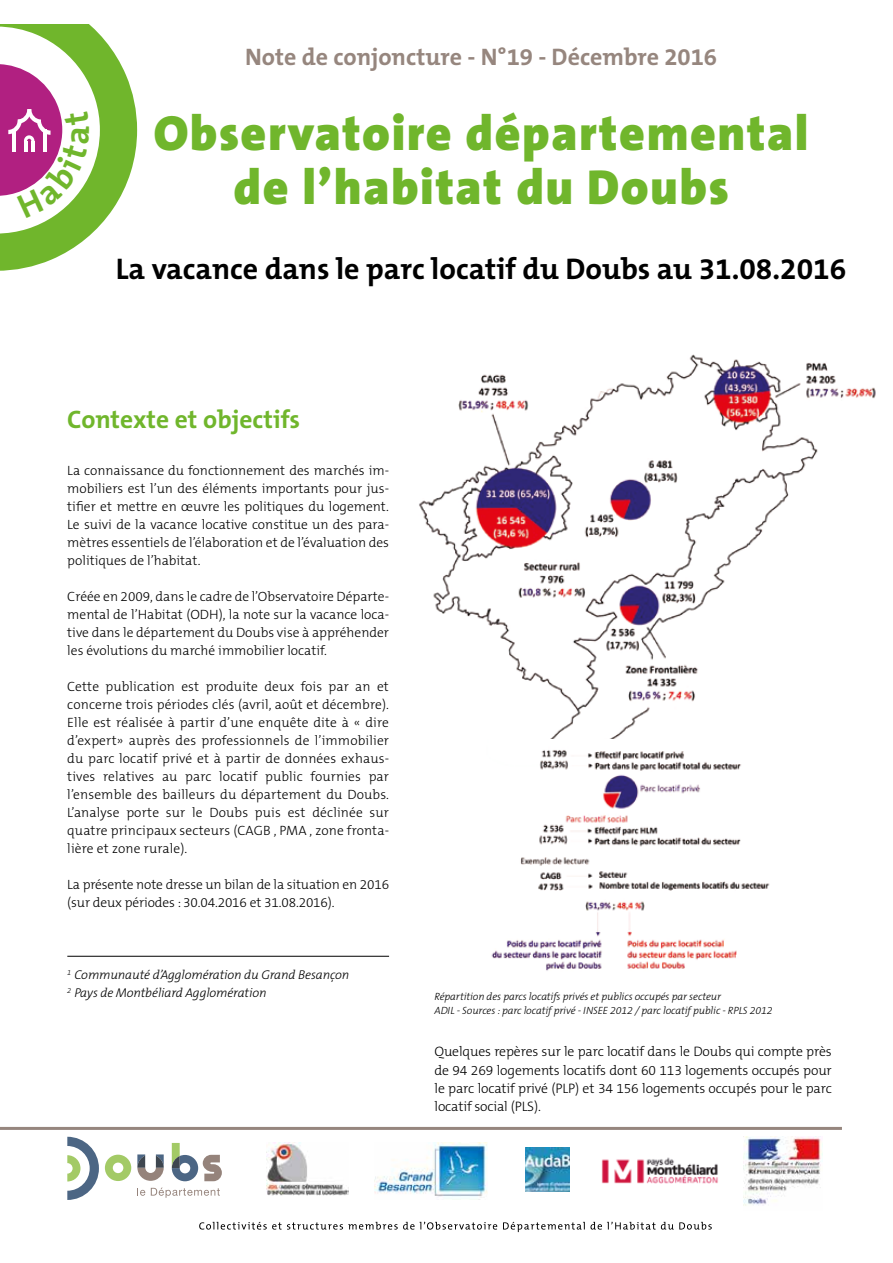
<style>
.page{position:relative;width:893px;height:1263px;background:#fff}
.page>*{position:absolute;margin:0;border:0;box-sizing:border-box;transform-origin:0 0}
.t1{font:900 49.5px/54px "The Sans";letter-spacing:.03em;color:#70b62c;text-align:center}
.t2{font:700 30px "The Mix B7";color:#000}
.t3{font:700 25.5px "The Mix B7";color:#70b62c}
.t4{font:700 24px "The Mix B7";color:#96867e}
.t5{font:300 13.8px/18.3px "The Mix B3";letter-spacing:-.01em;color:#000;text-align:justify}
.t6{font:300 13.5px/18px "The Mix B3";color:#000;text-align:justify}
.t7{font:italic 300 12.75px/18px "The Mix B3";letter-spacing:-.01em;color:#000}
.t8{font:italic 300 10.5px/13.5px "The Mix B3";letter-spacing:-.01em;color:#000}
</style>
<div class="page">
<svg style="left:199px;top:1222px;width:298px;height:7px"></svg>
<svg style="left:503px;top:1222px;width:209px;height:10px"></svg>
<svg style="left:67px;top:1137px;width:32px;height:63px"></svg>
<svg style="left:105px;top:1155px;width:26px;height:26px"></svg>
<svg style="left:137px;top:1154px;width:27px;height:27px"></svg>
<svg style="left:172px;top:1143px;width:50px;height:38px"></svg>
<svg style="left:137px;top:1188px;width:8px;height:8px"></svg>
<svg style="left:151px;top:1187px;width:69px;height:11px"></svg>
<img style="left:267px;top:1142px;width:82px;height:53px">
<img style="left:375px;top:1142px;width:113px;height:58px">
<img style="left:526px;top:1147px;width:43px;height:45px">
<img style="left:601px;top:1157px;width:117px;height:27px">
<img style="left:743px;top:1137px;width:80px;height:69px">
<hr style="left:67px;top:956px;width:322px;height:1px;background:#000">
<hr style="left:0;top:1127px;width:842px;height:3px;background:#96867e">
<img style="left:419px;top:354px;width:457px;height:385px">
<img style="left:491px;top:750px;width:279px;height:221px">
<svg style="left:0;top:25px;width:137px;height:246px"></svg>
<h3 class="t4" style="left:245px;top:44px;width:473px">Note de conjoncture - N°19 - Décembre 2016</h3>
<h1 class="t1" style="left:154px;top:105px;width:656px">Observatoire départemental de l’habitat du Doubs</h1>
<h2 class="t2" style="left:116px;top:253px;width:732px">La vacance dans le parc locatif du Doubs au 31.08.2016</h2>
<h3 class="t3" style="left:67px;top:405px;width:234px">Contexte et objectifs</h3>
<p class="t6" style="left:67px;top:462px;width:323px">La connaissance du fonctionnement des marchés im&shy;mobiliers est l’un des éléments importants pour jus&shy;tifier et mettre en œuvre les politiques du logement.<br>Le suivi de la vacance locative constitue un des para&shy;mètres essentiels de l’élaboration et de l’évaluation des politiques de l’habitat.</p>
<p class="t6" style="left:67px;top:588px;width:323px">Créée en 2009, dans le cadre de l’Observatoire Départe&shy;mental de l’Habitat (ODH), la note sur la vacance loca&shy;tive dans le département du Doubs vise à appréhender les évolutions du marché immobilier locatif.</p>
<p class="t6" style="left:67px;top:678px;width:323px">Cette publication est produite deux fois par an et concerne trois périodes clés (avril, août et décembre).<br>Elle est réalisée à partir d’une enquête dite à « dire d’expert» auprès des professionnels de l’immobilier du parc locatif privé et à partir de données exhaus&shy;tives relatives au parc locatif public fournies par l’ensemble des bailleurs du département du Doubs.<br>L’analyse porte sur le Doubs puis est déclinée sur quatre principaux secteurs (CAGB , PMA , zone fronta&shy;lière et zone rurale).</p>
<p class="t6" style="left:67px;top:876px;width:323px">La présente note dresse un bilan de la situation en 2016 (sur deux périodes : 30.04.2016 et 31.08.2016).</p>
<p class="t7" style="left:67px;top:966px;width:283px"><sup>1</sup> Communauté d’Agglomération du Grand Besançon<br><sup>2</sup> Pays de Montbéliard Agglomération</p>
<p class="t8" style="left:434px;top:990px;width:340px">Répartition des parcs locatifs privés et publics occupés par secteur<br>ADIL - Sources : parc locatif privé - INSEE 2012 / parc locatif public - RPLS 2012</p>
<p class="t5" style="left:434px;top:1043px;width:399px">Quelques repères sur le parc locatif dans le Doubs qui compte près de 94 269 logements locatifs dont 60 113 logements occupés pour le parc locatif privé (PLP) et 34 156 logements occupés pour le parc locatif social (PLS).</p>
</div>
